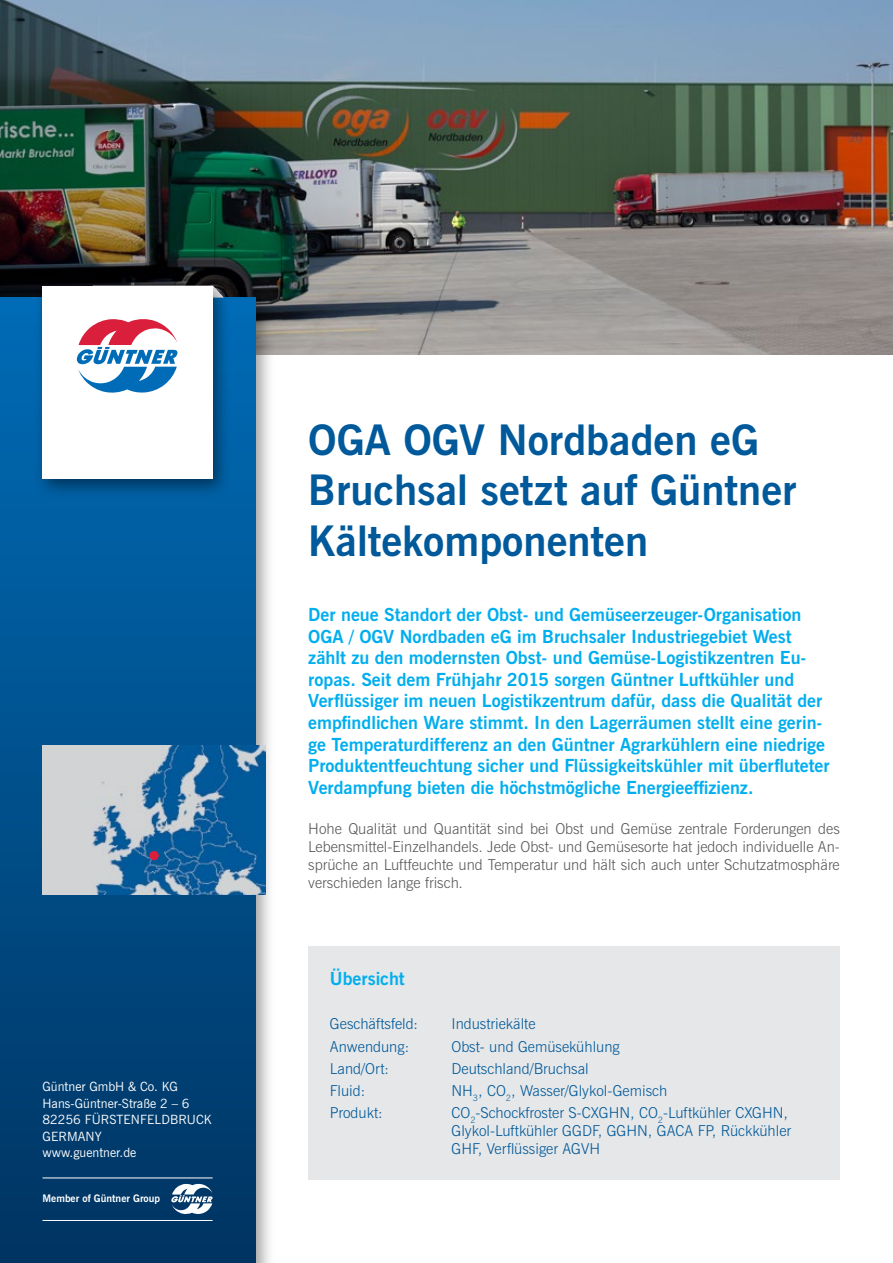
<style>
.page{position:relative;width:893px;height:1263px;background:#fff}
.page>*{position:absolute;margin:0;border:0;box-sizing:border-box;transform-origin:0 0}
.t1{font:700 42px/50.4px "News Gothic";color:#00599a}
.t2{font:700 18px/21.6px "News Gothic";color:#00aeef}
.t3{font:300 15px/18px "News Gothic L";color:#00599a}
.t4{font:300 15px/18px "News Gothic L";color:#58595b;text-align:justify}
.t5{font:12.75px/16.5px "News Gothic";color:#fff}
.t6{font:700 10.35px "News Gothic";color:#fff}
</style>
<div class="page">
<img style="left:0;top:0;width:893px;height:355px">
<div style="left:0;top:289px;width:276px;height:974px;background:#000;opacity:.38"></div>
<div style="left:0;top:298px;width:255px;height:965px;background:linear-gradient(to bottom,#016db7,#033663)"></div>
<div style="left:33px;top:279px;width:199px;height:221px;background:#000;opacity:.45"></div>
<div style="left:43px;top:286px;width:170px;height:192px;background:#fff"></div>
<svg style="left:76px;top:319px;width:102px;height:74px"></svg>
<img style="left:43px;top:745px;width:223px;height:149px">
<div style="left:149px;top:851px;width:10px;height:9px;background:#da1f3d;border-radius:50%"></div>
<svg style="left:171px;top:1184px;width:42px;height:30px"></svg>
<hr style="left:43px;top:1220px;width:170px;height:1px;background:#fff">
<hr style="left:43px;top:1177px;width:170px;height:1px;background:#fff">
<div style="left:309px;top:946px;width:531px;height:234px;background:#e6e7e8"></div>
<p class="t5" style="left:43px;top:1079px;width:171px">Güntner GmbH &amp; Co. KG<br>Hans-Güntner-Straße 2 – 6<br>82256 FÜRSTENFELDBRUCK<br>GERMANY<br>www.guentner.de</p>
<p class="t6" style="left:43px;top:1192px;width:119px">Member of Güntner Group</p>
<h1 class="t1" style="left:308px;top:416px;width:490px">OGA OGV Nordbaden eG<br>Bruchsal setzt auf Güntner<br>Kältekomponenten</h1>
<p class="t2" style="left:308px;top:604px;width:523px">Der neue Standort der Obst- und Gemüseerzeuger-Organisation OGA / OGV Nordbaden eG im Bruchsaler Industriegebiet West zählt zu den modernsten Obst- und Gemüse-Logistikzentren Eu&shy;ropas. Seit dem Frühjahr 2015 sorgen Güntner Luftkühler und Verflüssiger im neuen Logistikzentrum dafür, dass die Qualität der empfindlichen Ware stimmt. In den Lagerräumen stellt eine gerin&shy;ge Temperaturdifferenz an den Güntner Agrarkühlern eine niedrige Produktentfeuchtung sicher und Flüssigkeitskühler mit überfluteter Verdampfung bieten die höchstmögliche Energieeffizienz.</p>
<p class="t4" style="left:308px;top:820px;width:533px">Hohe Qualität und Quantität sind bei Obst und Gemüse zentrale Forderungen des Lebensmittel-Einzelhandels. Jede Obst- und Gemüsesorte hat jedoch individuelle An&shy;sprüche an Luftfeuchte und Temperatur und hält sich auch unter Schutzatmosphäre verschieden lange frisch.</p>
<p class="t2" style="left:330px;top:968px;width:76px">Übersicht</p>
<p class="t3" style="left:330px;top:1015px;width:90px">Geschäftsfeld:</p>
<p class="t3" style="left:451px;top:1015px;width:86px">Industriekälte</p>
<p class="t3" style="left:330px;top:1037px;width:81px">Anwendung:</p>
<p class="t3" style="left:451px;top:1037px;width:170px">Obst- und Gemüsekühlung</p>
<p class="t3" style="left:330px;top:1059px;width:61px">Land/Ort:</p>
<p class="t3" style="left:451px;top:1059px;width:139px">Deutschland/Bruchsal</p>
<p class="t3" style="left:330px;top:1082px;width:37px">Fluid:</p>
<p class="t3" style="left:451px;top:1082px;width:217px">NH<sub>3</sub>, CO<sub>2</sub>, Wasser/Glykol-Gemisch</p>
<p class="t3" style="left:330px;top:1104px;width:54px">Produkt:</p>
<p class="t3" style="left:451px;top:1104px;width:341px">CO<sub>2</sub>-Schockfroster S-CXGHN, CO<sub>2</sub>-Luftkühler CXGHN,<br>Glykol-Luftkühler GGDF, GGHN, GACA FP, Rückkühler<br>GHF, Verflüssiger AGVH</p>
</div>
